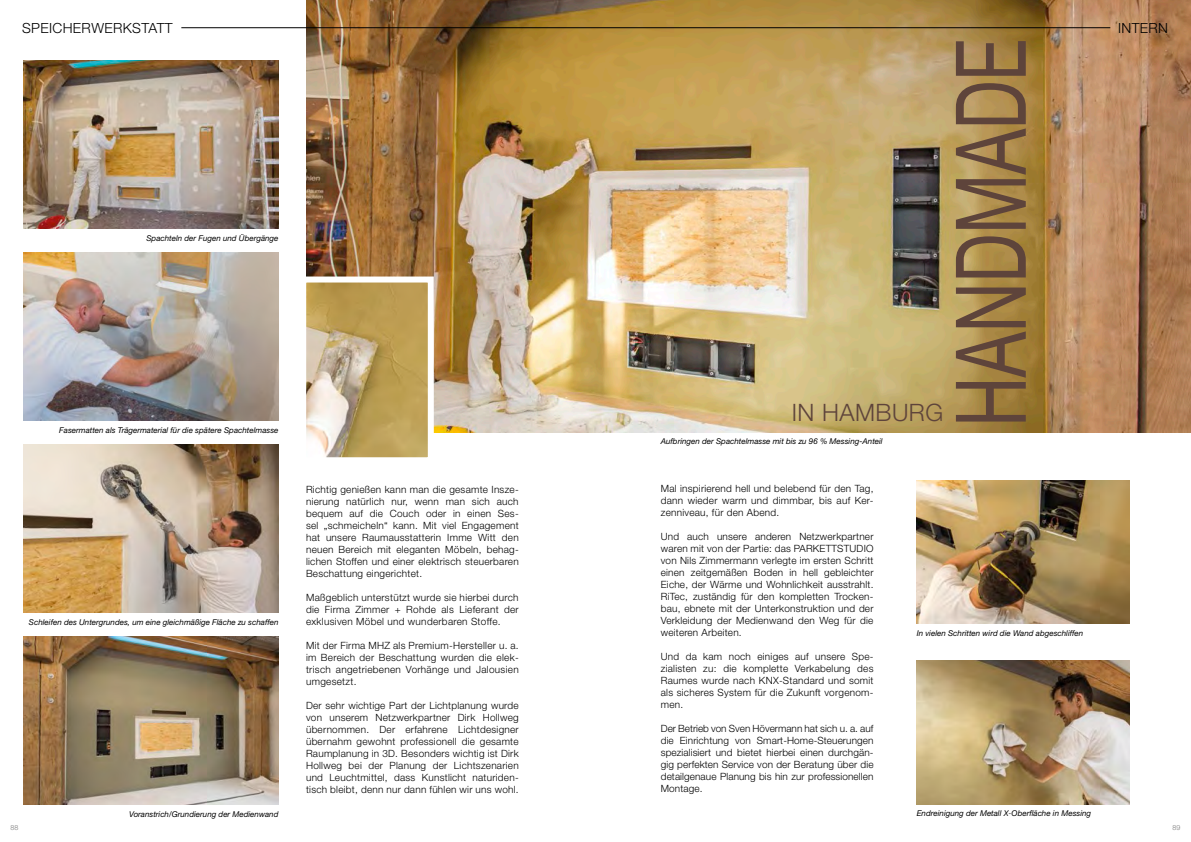
<style>
.page{position:relative;width:1191px;height:842px;background:#fff}
.page>*{position:absolute;margin:0;border:0;box-sizing:border-box;transform-origin:0 0}
.t1{font:97.8px "Helvetica Neue";letter-spacing:-.01em;color:#5e443b;scale:.71 1}
.t2{font:300 24px "Helvetica Neue";letter-spacing:.02em;color:#5e443b}
.t3{font:300 14px "Helvetica Neue";letter-spacing:.025em;color:#000}
.t4{font:300 10px/12px "Helvetica Neue";letter-spacing:.025em;color:#000;text-align:justify}
.t5{font:italic 8px "Helvetica Neue";color:#000}
.t6{font:300 7px "Helvetica Neue";color:#7b7b7b}
.s1{font-weight:300;font-style:normal}
</style>
<div class="page">
<img style="left:23px;top:252px;width:255px;height:168px">
<img style="left:23px;top:636px;width:255px;height:168px">
<img style="left:23px;top:444px;width:255px;height:168px">
<img style="left:23px;top:60px;width:255px;height:168px">
<img style="left:306px;top:0;width:885px;height:432px">
<img style="left:916px;top:660px;width:213px;height:144px">
<img style="left:916px;top:480px;width:213px;height:144px">
<hr style="left:181px;top:27px;width:929px;height:1px;background:#000">
<img style="left:307px;top:283px;width:120px;height:173px">
<div style="left:300px;top:276px;width:134px;height:187px;border:6px solid #fff"></div>
<h3 class="t3" style="left:22px;top:19px;width:152px">SPEICHERWERKSTATT</h3>
<p class="t5" style="left:146px;top:233px;width:134px">Spachteln der Fugen und Übergänge</p>
<p class="t5" style="left:59px;top:425px;width:221px">Fasermatten als Trägermaterial für die spätere Spachtelmasse</p>
<p class="t5" style="left:29px;top:617px;width:251px">Schleifen des Untergrundes, um eine gleichmäßige Fläche zu schaffen</p>
<p class="t6" style="left:10px;top:823px;width:9px">88</p>
<p class="t5" style="left:129px;top:809px;width:151px">Voranstrich/Grundierung der Medienwand</p>
<p class="t4" style="left:306px;top:483px;width:214px">Richtig genießen kann man die gesamte Insze&shy;nierung natürlich nur, wenn man sich auch bequem auf die Couch oder in einen Ses&shy;sel „schmeicheln“ kann. Mit viel Engagement hat unsere Raumausstatterin Imme Witt den neuen Bereich mit eleganten Möbeln, behag&shy;lichen Stoffen und einer elektrisch steuerbaren Beschattung eingerichtet.</p>
<p class="t4" style="left:306px;top:591px;width:214px">Maßgeblich unterstützt wurde sie hierbei durch die Firma Zimmer + Rohde als Lieferant der exklusiven Möbel und wunderbaren Stoffe.</p>
<p class="t4" style="left:306px;top:639px;width:214px">Mit der Firma MHZ als Premium-Hersteller u. a. im Bereich der Beschattung wurden die elek&shy;trisch angetriebenen Vorhänge und Jalousien umgesetzt.</p>
<p class="t4" style="left:306px;top:699px;width:214px">Der sehr wichtige Part der Lichtplanung wurde von unserem Netzwerkpartner Dirk Hollweg übernommen. Der erfahrene Lichtdesigner übernahm gewohnt professionell die gesamte Raumplanung in 3D. Besonders wichtig ist Dirk Hollweg bei der Planung der Lichtszenarien und Leuchtmittel, dass Kunstlicht naturiden&shy;tisch bleibt, denn nur dann fühlen wir uns wohl.</p>
<h2 class="t2" style="left:791px;top:398px;width:153px">IN HAMBURG</h2>
<h1 class="t1" style="left:932px;top:427px;width:549px;rotate:-90deg">HANDMADE</h1>
<p class="t5" style="left:661px;top:436px;width:223px">Aufbringen der Spachtelmasse mit bis zu 96 % Messing-Anteil</p>
<p class="t4" style="left:661px;top:482px;width:214px">Mal inspirierend hell und belebend für den Tag, dann wieder warm und dimmbar, bis auf Ker&shy;zenniveau, für den Abend.</p>
<p class="t4" style="left:661px;top:530px;width:214px">Und auch unsere anderen Netzwerkpartner waren mit von der Partie: das PARKETTSTUDIO von Nils Zimmermann verlegte im ersten Schritt einen zeitgemäßen Boden in hell gebleichter Eiche, der Wärme und Wohnlichkeit ausstrahlt.<br>RiTec, zuständig für den kompletten Trocken&shy;bau, ebnete mit der Unterkonstruktion und der Verkleidung der Medienwand den Weg für die weiteren Arbeiten.</p>
<p class="t4" style="left:661px;top:650px;width:214px">Und da kam noch einiges auf unsere Spe&shy;zialisten zu: die komplette Verkabelung des Raumes wurde nach KNX-Standard und somit als sicheres System für die Zukunft vorgenom&shy;men.</p>
<p class="t4" style="left:661px;top:722px;width:214px">Der Betrieb von Sven Hövermann hat sich u. a. auf die Einrichtung von Smart-Home-Steuerungen spezialisiert und bietet hierbei einen durchgän&shy;gig perfekten Service von der Beratung über die detailgenaue Planung bis hin zur professionellen Montage.</p>
<p class="t5" style="left:916px;top:629px;width:168px">In vielen Schritten wird die Wand abgeschliffen</p>
<p class="t5" style="left:916px;top:809px;width:176px">Endreinigung der Metall X<span class="s1">-</span>Oberfläche in Messing</p>
<h3 class="t3" style="left:1118px;top:19px;width:51px">INTERN</h3>
<p class="t6" style="left:1172px;top:823px;width:9px">89</p>
</div>
